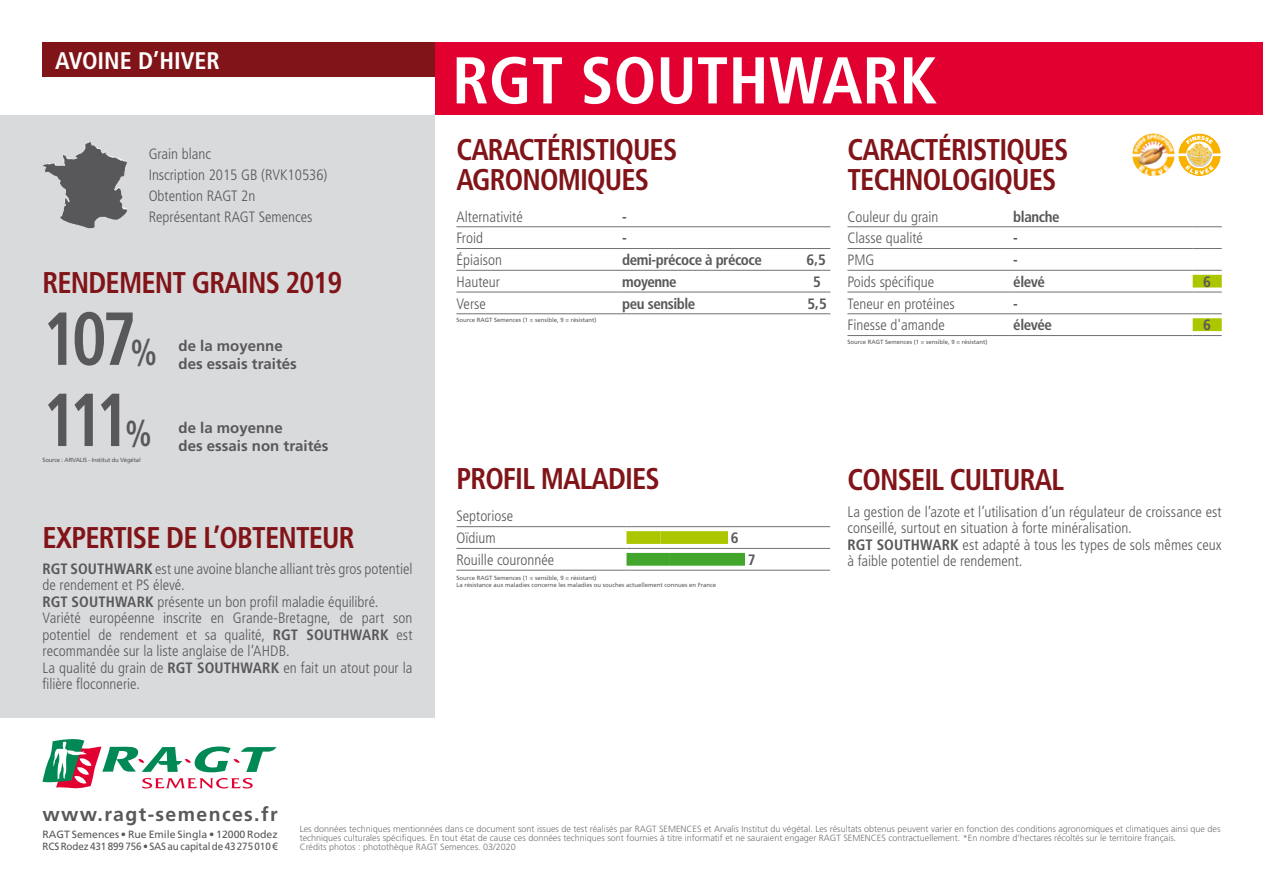
<style>
.page{position:relative;width:1263px;height:893px;background:#fff}
.page>*{position:absolute;margin:0;border:0;box-sizing:border-box;transform-origin:0 0}
.t1{font:700 condensed 75px "Frutiger LT Std";letter-spacing:-.1em;color:#58585a;scale:.89 1}
.t2{font:700 condensed 66px "Frutiger LT Std";color:#fff}
.t3{font:700 condensed 30px/30px "Frutiger LT Std";letter-spacing:-.03em;color:#811418;scale:.95 1}
.t4{font:700 condensed 24px "Frutiger LT Std";color:#fff}
.t5{font:700 19.5px "Frutiger LT Std";letter-spacing:.07em;color:#58585a}
.t6{font:300 condensed 15px/16.5px "Frutiger LT Std";color:#58585a}
.t7{font:700 condensed 15px "Frutiger LT Std";letter-spacing:-.03em;color:#58585a}
.t8{font:700 15px/18px "Frutiger LT Std";color:#58585a}
.t9{font:10.5px/12.6px "Frutiger LT Std";color:#58585a}
.t10{font:300 9px/9px "Frutiger LT Std";color:#707172}
.t11{font:6px/7.5px "Frutiger LT Std";color:#58585a}
.t12{font:6px "Frutiger LT Std";letter-spacing:-.03em;color:#58585a}
.s1{font-size:36px}
.s2{font-weight:700}
.s3{font-size:14.25px}
</style>
<div class="page">
<svg style="left:43px;top:739px;width:233px;height:50px"></svg>
<div style="left:0;top:115px;width:435px;height:603px;background:#d9dadb"></div>
<div style="left:43px;top:43px;width:392px;height:34px;background:#811418"></div>
<div style="left:435px;top:43px;width:828px;height:72px;background:#e20030"></div>
<hr style="left:456px;top:314px;width:162px;height:1px;background:#707172">
<hr style="left:618px;top:314px;width:184px;height:1px;background:#707172">
<svg style="left:802px;top:314px;width:28px;height:1px"></svg>
<hr style="left:456px;top:292px;width:162px;height:1px;background:#707172">
<hr style="left:618px;top:292px;width:184px;height:1px;background:#707172">
<svg style="left:802px;top:292px;width:28px;height:1px"></svg>
<hr style="left:456px;top:270px;width:162px;height:1px;background:#707172">
<hr style="left:618px;top:270px;width:184px;height:1px;background:#707172">
<svg style="left:802px;top:270px;width:28px;height:1px"></svg>
<hr style="left:456px;top:248px;width:162px;height:1px;background:#707172">
<hr style="left:618px;top:248px;width:184px;height:1px;background:#707172">
<svg style="left:802px;top:248px;width:28px;height:1px"></svg>
<hr style="left:456px;top:226px;width:162px;height:1px;background:#707172">
<hr style="left:618px;top:226px;width:184px;height:1px;background:#707172">
<svg style="left:802px;top:226px;width:28px;height:1px"></svg>
<hr style="left:456px;top:570px;width:170px;height:1px;background:#707172">
<hr style="left:626px;top:570px;width:204px;height:1px;background:#707172">
<hr style="left:456px;top:548px;width:170px;height:1px;background:#707172">
<hr style="left:626px;top:548px;width:204px;height:1px;background:#707172">
<hr style="left:456px;top:526px;width:170px;height:1px;background:#707172">
<hr style="left:626px;top:526px;width:204px;height:1px;background:#707172">
<svg style="left:626px;top:531px;width:102px;height:13px"></svg>
<svg style="left:626px;top:553px;width:119px;height:13px;background:#46a831"></svg>
<img style="left:1132px;top:134px;width:42px;height:42px;border-radius:21px">
<svg style="left:1178px;top:134px;width:43px;height:42px"></svg>
<hr style="left:847px;top:270px;width:162px;height:1px;background:#707172">
<hr style="left:1009px;top:270px;width:184px;height:1px;background:#707172">
<hr style="left:847px;top:292px;width:162px;height:1px;background:#707172">
<hr style="left:1009px;top:292px;width:184px;height:1px;background:#707172">
<hr style="left:847px;top:314px;width:162px;height:1px;background:#707172">
<hr style="left:1009px;top:314px;width:184px;height:1px;background:#707172">
<hr style="left:847px;top:335px;width:162px;height:1px;background:#707172">
<hr style="left:1009px;top:335px;width:184px;height:1px;background:#707172">
<svg style="left:1193px;top:270px;width:29px;height:66px"></svg>
<hr style="left:847px;top:226px;width:162px;height:1px;background:#707172">
<hr style="left:1009px;top:226px;width:184px;height:1px;background:#707172">
<svg style="left:1193px;top:226px;width:29px;height:1px"></svg>
<hr style="left:847px;top:248px;width:162px;height:1px;background:#707172">
<hr style="left:1009px;top:248px;width:184px;height:1px;background:#707172">
<svg style="left:1193px;top:248px;width:29px;height:1px"></svg>
<img style="left:43px;top:142px;width:85px;height:86px">
<h3 class="t4" style="left:55px;top:46px;width:166px">AVOINE D’HIVER</h3>
<h2 class="t2" style="left:452px;top:41px;width:486px">RGT SOUTHWARK</h2>
<p class="t6" style="left:149px;top:143px;width:180px;line-height:21px">Grain blanc<br>Inscription 2015 GB (RVK10536)<br>Obtention RAGT 2n<br>Représentant RAGT Semences</p>
<h3 class="t3" style="left:43px;top:267px;width:317px">RENDEMENT GRAINS 2019</h3>
<h1 class="t1" style="left:43px;top:294px;width:130px">107<span class="s1">%</span></h1>
<p class="t8" style="left:179px;top:337px;width:120px">de la moyenne des essais traités</p>
<h1 class="t1" style="left:43px;top:375px;width:124px">111<span class="s1">%</span></h1>
<p class="t12" style="left:43px;top:456px;width:100px">Source : ARVALIS - Institut du Végétal</p>
<p class="t8" style="left:179px;top:418px;width:152px">de la moyenne<br>des essais non traités</p>
<h3 class="t3" style="left:43px;top:522px;width:330px">EXPERTISE DE L’OBTENTEUR</h3>
<p class="t6" style="left:43px;top:560px;width:371px"><span class="s2">RGT SOUTHWARK</span> est une avoine blanche alliant très gros potentiel de rendement et PS élevé.<br><span class="s2">RGT SOUTHWARK</span> présente un bon profil maladie équilibré.<br>Variété européenne inscrite en Grande-Bretagne, de part son potentiel de rendement et sa qualité, <span class="s2">RGT SOUTHWARK</span> est recommandée sur la liste anglaise de l’AHDB.<br>La qualité du grain de <span class="s2">RGT SOUTHWARK</span> en fait un atout pour la filière floconnerie.</p>
<h3 class="t3" style="left:456px;top:134px;width:234px">CARACTÉRISTIQUES<br>AGRONOMIQUES</h3>
<p class="t6" style="left:456px;top:208px;width:68px">Alternativité</p>
<p class="t7" style="left:622px;top:207px;width:6px">-</p>
<p class="t6" style="left:456px;top:230px;width:28px">Froid</p>
<p class="t7" style="left:622px;top:229px;width:6px">-</p>
<p class="t6" style="left:456px;top:252px;width:47px">Épiaison</p>
<p class="t7" style="left:622px;top:251px;width:141px">demi-précoce à précoce</p>
<p class="t7" style="left:806px;top:251px;width:21px">6<span class="s3">,</span>5</p>
<p class="t6" style="left:456px;top:274px;width:45px">Hauteur</p>
<p class="t7" style="left:622px;top:273px;width:56px">moyenne</p>
<p class="t7" style="left:813px;top:273px;width:9px">5</p>
<p class="t6" style="left:456px;top:295px;width:31px">Verse</p>
<p class="t7" style="left:622px;top:294px;width:75px">peu sensible</p>
<p class="t7" style="left:807px;top:294px;width:21px">5,5</p>
<p class="t11" style="left:456px;top:316px;width:141px">Source RAGT Semences (1 = sensible, 9 = résistant)</p>
<h3 class="t3" style="left:847px;top:134px;width:234px">CARACTÉRISTIQUES<br>TECHNOLOGIQUES</h3>
<p class="t6" style="left:847px;top:208px;width:93px">Couleur du grain</p>
<p class="t7" style="left:1013px;top:207px;width:48px">blanche</p>
<p class="t6" style="left:847px;top:230px;width:77px">Classe qualité</p>
<p class="t7" style="left:1013px;top:229px;width:6px">-</p>
<p class="t6" style="left:847px;top:252px;width:28px">PMG</p>
<p class="t7" style="left:1013px;top:251px;width:6px">-</p>
<p class="t6" style="left:847px;top:274px;width:88px">Poids spécifique</p>
<p class="t7" style="left:1013px;top:273px;width:33px">élevé</p>
<p class="t7" style="left:1203px;top:273px;width:9px">6</p>
<p class="t6" style="left:847px;top:295px;width:109px">Teneur en protéines</p>
<p class="t7" style="left:1013px;top:294px;width:6px">-</p>
<p class="t6" style="left:847px;top:317px;width:99px">Finesse d'amande</p>
<p class="t7" style="left:1013px;top:316px;width:40px">élevée</p>
<p class="t7" style="left:1203px;top:316px;width:9px">6</p>
<p class="t11" style="left:847px;top:338px;width:141px">Source RAGT Semences (1 = sensible, 9 = résistant)</p>
<h3 class="t3" style="left:456px;top:464px;width:216px">PROFIL MALADIES</h3>
<p class="t6" style="left:456px;top:506px;width:58px;line-height:21.8px">Septoriose<br>Oïdium</p>
<p class="t7" style="left:731px;top:529px;width:9px">6</p>
<p class="t6" style="left:456px;top:552px;width:99px">Rouille couronnée</p>
<p class="t7" style="left:748px;top:551px;width:9px">7</p>
<p class="t11" style="left:456px;top:574px;width:261px">Source RAGT Semences (1 = sensible, 9 = résistant)<br>La résistance aux maladies concerne les maladies ou souches actuellement connues en France</p>
<h3 class="t3" style="left:847px;top:464px;width:229px">CONSEIL CULTURAL</h3>
<p class="t6" style="left:847px;top:504px;width:376px">La gestion de l’azote et l’utilisation d’un régulateur de croissance est conseillé, surtout en situation à forte minéralisation.<br><span class="s2">RGT SOUTHWARK</span> est adapté à tous les types de sols mêmes ceux à faible potentiel de rendement.</p>
<h3 class="t5" style="left:43px;top:803px;width:237px">www.ragt-semences.fr</h3>
<p class="t9" style="left:43px;top:828px;width:237px">RAGT Semences • Rue Emile Singla • 12000 Rodez<br>RCS Rodez 431 899 756 • SAS au capital de 43 275 010 €</p>
<p class="t10" style="left:300px;top:825px;width:922px">Les données techniques mentionnées dans ce document sont issues de test réalisés par RAGT SEMENCES et Arvalis Institut du végétal. Les résultats obtenus peuvent varier en fonction des conditions agronomiques et climatiques ainsi que des techniques culturales spécifiques. En tout état de cause ces données techniques sont fournies à titre informatif et ne sauraient engager RAGT SEMENCES contractuellement. *En nombre d’hectares récoltés sur le territoire français.<br>Crédits photos : photothèque RAGT Semences. 03/2020</p>
</div>
